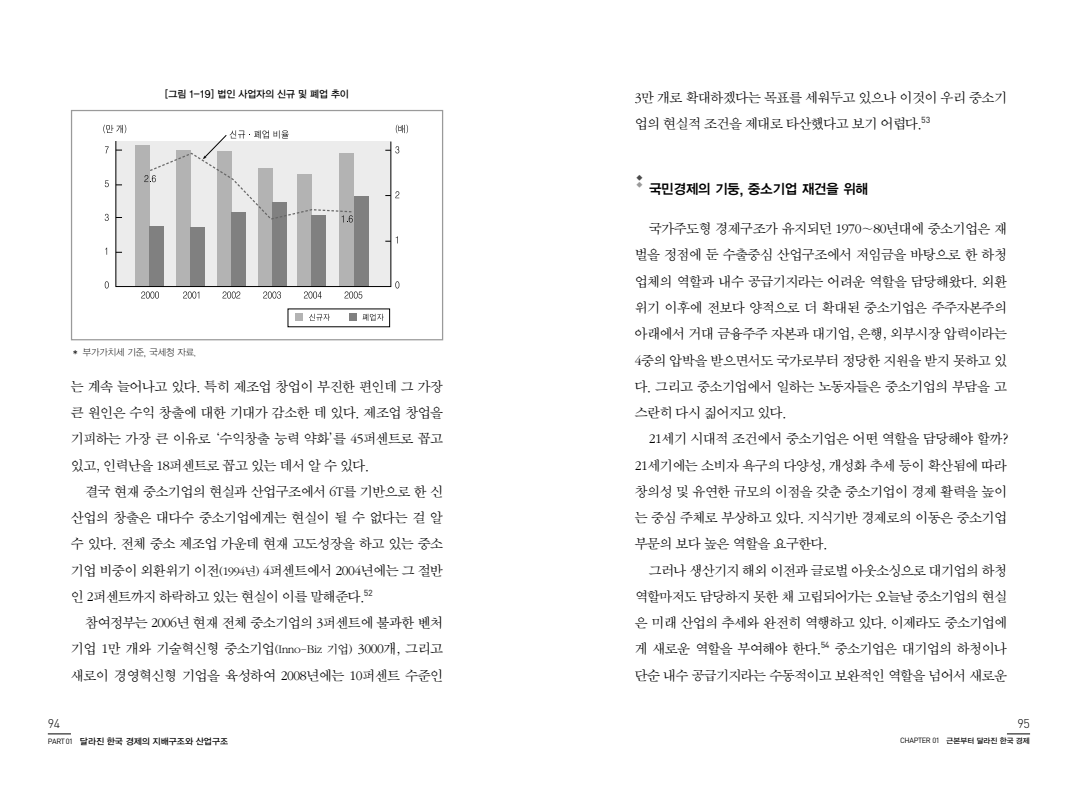
<style>
.page{position:relative;width:1077px;height:793px;background:#fff}
.page>*{position:absolute;margin:0;border:0;box-sizing:border-box;transform-origin:0 0}
.t1{font:14.38px/26.2px "Sand Sm";letter-spacing:-.035em;color:#000;text-align:justify}
.t2{font:13.75px "YGO14";letter-spacing:-.095em;color:#000}
.t3{font:300 12.5px "DIN";color:#000}
.t4{font:10px "YGO13";letter-spacing:-.09em;color:#000}
.t5{font:9.38px "YGO11";letter-spacing:-.085em;color:#000}
.t6{font:8.75px "YGO13";letter-spacing:-.075em;color:#000}
.t7{font:7.5px "YGO13";letter-spacing:-.075em;color:#000}
.t8{font:7.5px "YGO12";color:#4b4b4b}
.t9{font:7.5px "YGO12";color:#9a9a9a}
.s1{font-size:12.5px}
.s2{font-family:"DIN";font-size:7.5px}
.s3{font-family:"DIN"}
</style>
<div class="page">
<svg style="left:1007px;top:733px;width:22px;height:1px"></svg>
<svg style="left:48px;top:733px;width:23px;height:1px"></svg>
<svg style="left:105px;top:146px;width:4px;height:7px"></svg>
<svg style="left:105px;top:180px;width:4px;height:7px"></svg>
<svg style="left:105px;top:214px;width:4px;height:7px"></svg>
<svg style="left:105px;top:281px;width:4px;height:7px"></svg>
<svg style="left:103px;top:125px;width:23px;height:8px"></svg>
<svg style="left:391px;top:146px;width:8px;height:7px"></svg>
<svg style="left:391px;top:191px;width:8px;height:7px"></svg>
<svg style="left:395px;top:281px;width:4px;height:7px"></svg>
<svg style="left:396px;top:125px;width:12px;height:8px"></svg>
<svg style="left:115px;top:141px;width:276px;height:146px;background:#bbb"></svg>
<svg style="left:141px;top:291px;width:18px;height:7px"></svg>
<svg style="left:183px;top:291px;width:16px;height:7px"></svg>
<svg style="left:222px;top:291px;width:18px;height:7px"></svg>
<svg style="left:263px;top:291px;width:18px;height:7px"></svg>
<svg style="left:304px;top:291px;width:17px;height:7px"></svg>
<svg style="left:344px;top:291px;width:18px;height:7px"></svg>
<svg style="left:309px;top:314px;width:21px;height:7px"></svg>
<div style="left:296px;top:314px;width:7px;height:7px;background:#b3b3b3"></div>
<svg style="left:362px;top:314px;width:21px;height:7px"></svg>
<div style="left:349px;top:314px;width:7px;height:7px;background:#808080"></div>
<svg style="left:144px;top:130px;width:210px;height:92px;background:#d9d9d9"></svg>
<div style="left:71px;top:110px;width:372px;height:230px;border:1px solid #9a9a9a"></div>
<p class="t4" style="left:165px;top:89px;width:186px">[그림 1-19] 법인 사업자의 신규 및 폐업 추이</p>
<p class="t5" style="left:82px;top:348px;width:116px">부가가치세 기준, 국세청 자료.</p>
<p class="t1" style="left:71px;top:374px;width:374px">는 계속 늘어나고 있다. 특히 제조업 창업이 부진한 편인데 그 가장 큰 원인은 수익 창출에 대한 기대가 감소한 데 있다. 제조업 창업을 기피하는 가장 큰 이유로‘수익창출 능력 약화’를 45퍼센트로 꼽고 있고, 인력난을 18퍼센트로 꼽고 있는 데서 알 수 있다.</p>
<p class="t1" style="left:71px;top:479px;width:374px;text-indent:14px">결국 현재 중소기업의 현실과 산업구조에서 6T를 기반으로 한 신 산업의 창출은 대다수 중소기업에게는 현실이 될 수 없다는 걸 알 수 있다. 전체 중소 제조업 가운데 현재 고도성장을 하고 있는 중소 기업 비중이 외환위기 이전<span class="s1">(1994년)</span> 4퍼센트에서 2004년에는 그 절반 인 2퍼센트까지 하락하고 있는 현실이 이를 말해준다.<sup>52</sup></p>
<p class="t1" style="left:71px;top:610px;width:374px;text-indent:14px">참여정부는 2006년 현재 전체 중소기업의 3퍼센트에 불과한 벤처 기업 1만 개와 기술혁신형 중소기업<span class="s1">(Inno－Biz 기업)</span> 3000개, 그리고 새로이 경영혁신형 기업을 육성하여 2008년에는 10퍼센트 수준인</p>
<p class="t3" style="left:48px;top:718px;width:14px">94</p>
<p class="t6" style="left:48px;top:737px;width:182px"><span class="s2">PART 01</span> 달라진 한국 경제의 지배구조와 산업구조</p>
<p class="t1" style="left:634px;top:85px;width:374px">3만 개로 확대하겠다는 목표를 세워두고 있으나 이것이 우리 중소기 업의 현실적 조건을 제대로 타산했다고 보기 어렵다.<sup>53</sup></p>
<p class="t8" style="left:635px;top:174px;width:9px">◆</p>
<p class="t9" style="left:635px;top:182px;width:9px">◆</p>
<p class="t2" style="left:648px;top:183px;width:221px">국민경제의 기둥, 중소기업 재건을 위해</p>
<p class="t1" style="left:634px;top:216px;width:374px;text-indent:14px">국가주도형 경제구조가 유지되던 1970∼80년대에 중소기업은 재 벌을 정점에 둔 수출중심 산업구조에서 저임금을 바탕으로 한 하청 업체의 역할과 내수 공급기지라는 어려운 역할을 담당해왔다. 외환 위기 이후에 전보다 양적으로 더 확대된 중소기업은 주주자본주의 아래에서 거대 금융주주 자본과 대기업, 은행, 외부시장 압력이라는 4중의 압박을 받으면서도 국가로부터 정당한 지원을 받지 못하고 있 다. 그리고 중소기업에서 일하는 노동자들은 중소기업의 부담을 고 스란히 다시 짊어지고 있다.</p>
<p class="t1" style="left:634px;top:426px;width:374px;text-indent:14px">21세기 시대적 조건에서 중소기업은 어떤 역할을 담당해야 할까?<br>21세기에는 소비자 욕구의 다양성, 개성화 추세 등이 확산됨에 따라 창의성 및 유연한 규모의 이점을 갖춘 중소기업이 경제 활력을 높이 는 중심 주체로 부상하고 있다. 지식기반 경제로의 이동은 중소기업 부문의 보다 높은 역할을 요구한다.</p>
<p class="t1" style="left:634px;top:558px;width:374px;text-indent:14px">그러나 생산기지 해외 이전과 글로벌 아웃소싱으로 대기업의 하청 역할마저도 담당하지 못한 채 고립되어가는 오늘날 중소기업의 현실 은 미래 산업의 추세와 완전히 역행하고 있다. 이제라도 중소기업에 게 새로운 역할을 부여해야 한다.<sup>54</sup> 중소기업은 대기업의 하청이나 단순 내수 공급기지라는 수동적이고 보완적인 역할을 넘어서 새로운</p>
<p class="t3" style="left:1017px;top:718px;width:14px">95</p>
<p class="t7" style="left:900px;top:737px;width:131px"><span class="s3">CHAPTER 01</span> 근본부터 달라진 한국 경제</p>
</div>
